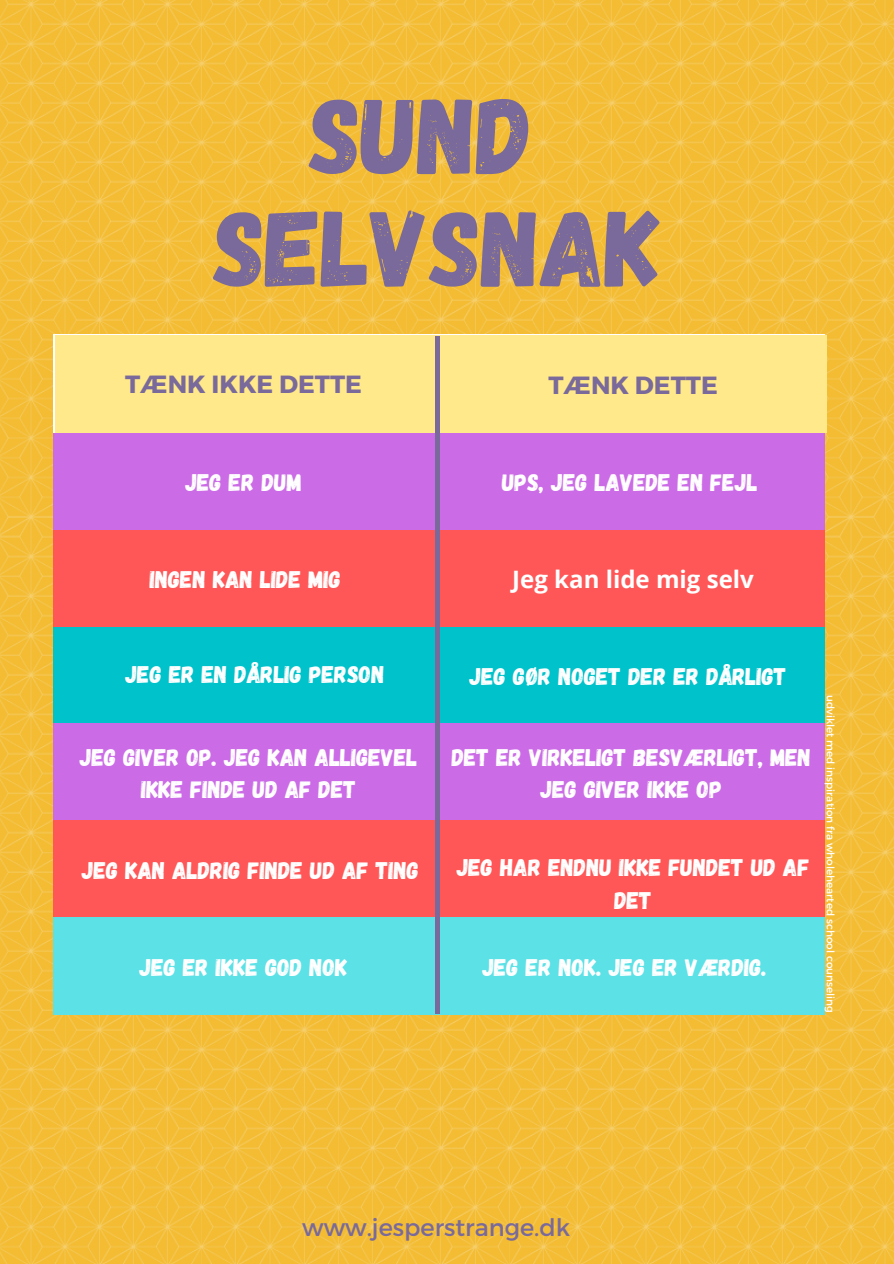
<style>
.page{position:relative;width:894px;height:1264px;background:#fff}
.page>*{position:absolute;margin:0;border:0;box-sizing:border-box;transform-origin:0 0}
.t1{font:107.85px "Gagalin";color:#796a9b}
.t2{font:700 24.9px "Montserrat";color:#796a9b}
.t3{font:24px/32.7px "Gagalin";color:#fff;text-align:center}
.t4{font:24px "Montserrat";color:#796a9b}
.t5{font:700 24px "Open Sans";color:#fff}
.t6{font:10.5px "Montserrat";color:#fff}
</style>
<div class="page">
<img style="left:0;top:0;width:893px;height:1263px">
<div style="left:55px;top:335px;width:771px;height:97px;background:#ffe98a"></div>
<div style="left:53px;top:433px;width:772px;height:97px;background:#cb6ce6"></div>
<div style="left:53px;top:530px;width:771px;height:97px;background:#ff5757"></div>
<div style="left:53px;top:627px;width:771px;height:97px;background:#00c2cb"></div>
<div style="left:53px;top:724px;width:771px;height:96px;background:#cb6ce6"></div>
<div style="left:53px;top:820px;width:771px;height:97px;background:#ff5757"></div>
<div style="left:53px;top:917px;width:771px;height:97px;background:#5ce1e6"></div>
<hr style="left:435px;top:337px;width:4px;height:676px;background:#796a9b">
<p class="t1" style="left:310px;top:66px;width:224px">SUND</p>
<p class="t1" style="left:214px;top:178px;width:448px">SELVSNAK</p>
<p class="t2" style="left:125px;top:368px;width:238px">TÆNK IKKE DETTE</p>
<p class="t2" style="left:548px;top:369px;width:171px">TÆNK DETTE</p>
<p class="t3" style="left:185px;top:465px;width:118px">JEG ER DUM</p>
<p class="t3" style="left:502px;top:465px;width:257px">UPS, JEG LAVEDE EN FEJL</p>
<p class="t3" style="left:150px;top:562px;width:192px">INGEN KAN LIDE MIG</p>
<p class="t5" style="left:512px;top:562px;width:243px">Jeg kan lide mig selv</p>
<p class="t3" style="left:125px;top:656px;width:260px">JEG ER EN DÅRLIG PERSON</p>
<p class="t3" style="left:469px;top:659px;width:318px">JEG GØR NOGET DER ER DÅRLIGT</p>
<p class="t3" style="left:80px;top:739px;width:339px">JEG GIVER OP. JEG KAN ALLIGEVEL<br>IKKE FINDE UD AF DET</p>
<p class="t3" style="left:451px;top:739px;width:360px">DET ER VIRKELIGT BESVÆRLIGT, MEN<br>JEG GIVER IKKE OP</p>
<p class="t3" style="left:82px;top:852px;width:338px">JEG KAN ALDRIG FINDE UD AF TING</p>
<p class="t3" style="left:456px;top:850px;width:354px">JEG HAR ENDNU IKKE FUNDET UD AF<br>DET</p>
<p class="t3" style="left:140px;top:949px;width:209px">JEG ER IKKE GOD NOK</p>
<p class="t3" style="left:482px;top:949px;width:285px">JEG ER NOK. JEG ER VÆRDIG.</p>
<p class="t6" style="left:837px;top:695px;width:319px;rotate:90deg">udviklet med inspiration fra wholehearted school counseling</p>
<p class="t4" style="left:302px;top:1212px;width:269px">www.jesperstrange.dk</p>
</div>
